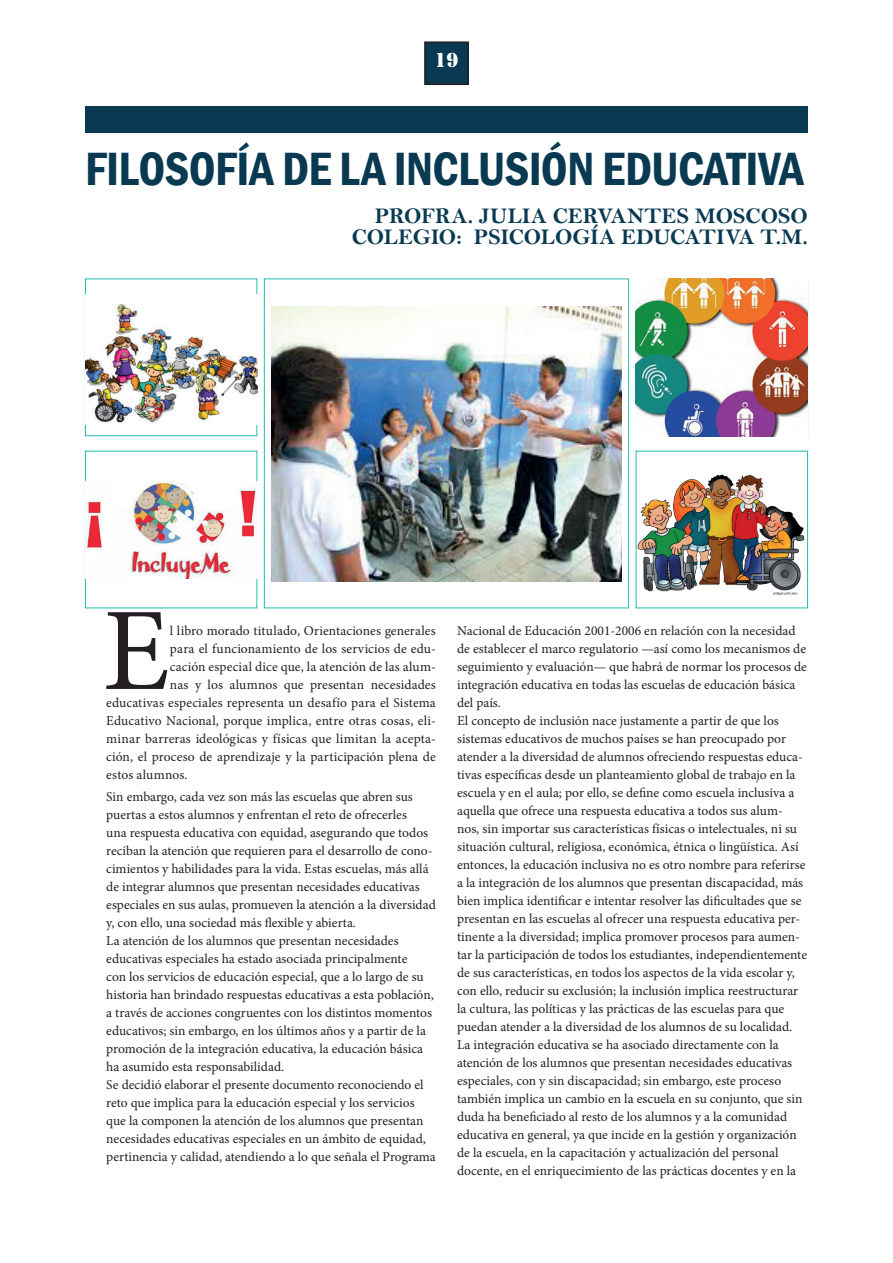
<style>
.page{position:relative;width:893px;height:1263px;background:#fff}
.page>*{position:absolute;margin:0;border:0;box-sizing:border-box;transform-origin:0 0}
.t1{font:118.05px "Minion Pro";color:#231f20}
.t2{font:600 condensed 48px "Franklin Gothic";letter-spacing:-.015em;color:#093a52}
.t3{font:22.5px/21px "Bell MT Bold";letter-spacing:.005em;color:#093a52;text-align:right}
.t4{font:21px "Stencil";color:#fff}
.t5{font:13.5px/18px "Minion Pro";color:#231f20}
</style>
<div class="page">
<div style="left:85px;top:106px;width:723px;height:27px;background:#093a52"></div>
<div style="left:264px;top:279px;width:365px;height:329px;border:1px solid #22bcb0"></div>
<div style="left:85px;top:279px;width:172px;height:157px;border:1px solid #22bcb0"></div>
<img style="left:85px;top:295px;width:172px;height:129px">
<img style="left:85px;top:482px;width:172px;height:96px">
<img style="left:636px;top:279px;width:172px;height:157px">
<img style="left:636px;top:470px;width:172px;height:126px">
<img style="left:271px;top:306px;width:351px;height:275px">
<div style="left:425px;top:42px;width:43px;height:42px;background:#093a52"></div>
<div style="left:424px;top:41px;width:45px;height:44px;border:2px solid #231f20"></div>
<h3 class="t4" style="left:434px;top:48px;width:26px">19</h3>
<h2 class="t2" style="left:85px;top:136px;width:720px">FILOSOFÍA DE LA INCLUSIÓN EDUCATIVA</h2>
<h3 class="t3" style="left:352px;top:206px;width:458px">PROFRA. JULIA CERVANTES MOSCOSO<br>COLEGIO: PSICOLOGÍA EDUCATIVA T.M.</h3>
<h1 class="t1" style="left:103px;top:572px;width:69px">E</h1>
<p class="t5" style="left:170px;top:622px;width:267px">l libro morado titulado, Orientaciones generales</p>
<p class="t5" style="left:170px;top:640px;width:267px">para el funcionamiento de los servicios de edu-</p>
<p class="t5" style="left:170px;top:658px;width:267px">cación especial dice que, la atención de las alum-</p>
<p class="t5" style="left:170px;top:676px;width:267px">nas y los alumnos que presentan necesidades</p>
<p class="t5" style="left:106px;top:694px;width:331px">educativas especiales representa un desafío para el Sistema</p>
<p class="t5" style="left:106px;top:712px;width:331px">Educativo Nacional, porque implica, entre otras cosas, eli-</p>
<p class="t5" style="left:106px;top:730px;width:331px">minar barreras ideológicas y físicas que limitan la acepta-</p>
<p class="t5" style="left:106px;top:748px;width:331px">ción, el proceso de aprendizaje y la participación plena de</p>
<p class="t5" style="left:106px;top:766px;width:83px">estos alumnos.</p>
<p class="t5" style="left:106px;top:788px;width:331px">Sin embargo, cada vez son más las escuelas que abren sus puertas a estos alumnos y enfrentan el reto de ofrecerles<br>una respuesta educativa con equidad, asegurando que todos reciban la atención que requieren para el desarrollo de cono&shy;cimientos y habilidades para la vida. Estas escuelas, más allá de integrar alumnos que presentan necesidades educativas especiales en sus aulas, promueven la atención a la diversidad y, con ello, una sociedad más flexible y abierta.<br>La atención de los alumnos que presentan necesidades educativas especiales ha estado asociada principalmente<br>con los servicios de educación especial, que a lo largo de su historia han brindado respuestas educativas a esta población, a través de acciones congruentes con los distintos momentos educativos; sin embargo, en los últimos años y a partir de la promoción de la integración educativa, la educación básica ha asumido esta responsabilidad.<br>Se decidió elaborar el presente documento reconociendo el reto que implica para la educación especial y los servicios que la componen la atención de los alumnos que presentan necesidades educativas especiales en un ámbito de equidad, pertinencia y calidad, atendiendo a lo que señala el Programa</p>
<p class="t5" style="left:457px;top:621px;width:351px">Nacional de Educación 2001-2006 en relación con la necesidad de establecer el marco regulatorio —así como los mecanismos de seguimiento y evaluación— que habrá de normar los procesos de integración educativa en todas las escuelas de educación básica del país.<br>El concepto de inclusión nace justamente a partir de que los sistemas educativos de muchos países se han preocupado por atender a la diversidad de alumnos ofreciendo respuestas educa&shy;tivas específicas desde un planteamiento global de trabajo en la escuela y en el aula; por ello, se define como escuela inclusiva a aquella que ofrece una respuesta educativa a todos sus alum&shy;nos, sin importar sus características físicas o intelectuales, ni su situación cultural, religiosa, económica, étnica o lingüística. Así entonces, la educación inclusiva no es otro nombre para referirse a la integración de los alumnos que presentan discapacidad, más bien implica identificar e intentar resolver las dificultades que se presentan en las escuelas al ofrecer una respuesta educativa per&shy;tinente a la diversidad; implica promover procesos para aumen&shy;tar la participación de todos los estudiantes, independientemente de sus características, en todos los aspectos de la vida escolar y, con ello, reducir su exclusión; la inclusión implica reestructurar la cultura, las políticas y las prácticas de las escuelas para que puedan atender a la diversidad de los alumnos de su localidad.<br>La integración educativa se ha asociado directamente con la atención de los alumnos que presentan necesidades educativas especiales, con y sin discapacidad; sin embargo, este proceso también implica un cambio en la escuela en su conjunto, que sin duda ha beneficiado al resto de los alumnos y a la comunidad educativa en general, ya que incide en la gestión y organización de la escuela, en la capacitación y actualización del personal docente, en el enriquecimiento de las prácticas docentes y en la</p>
</div>
